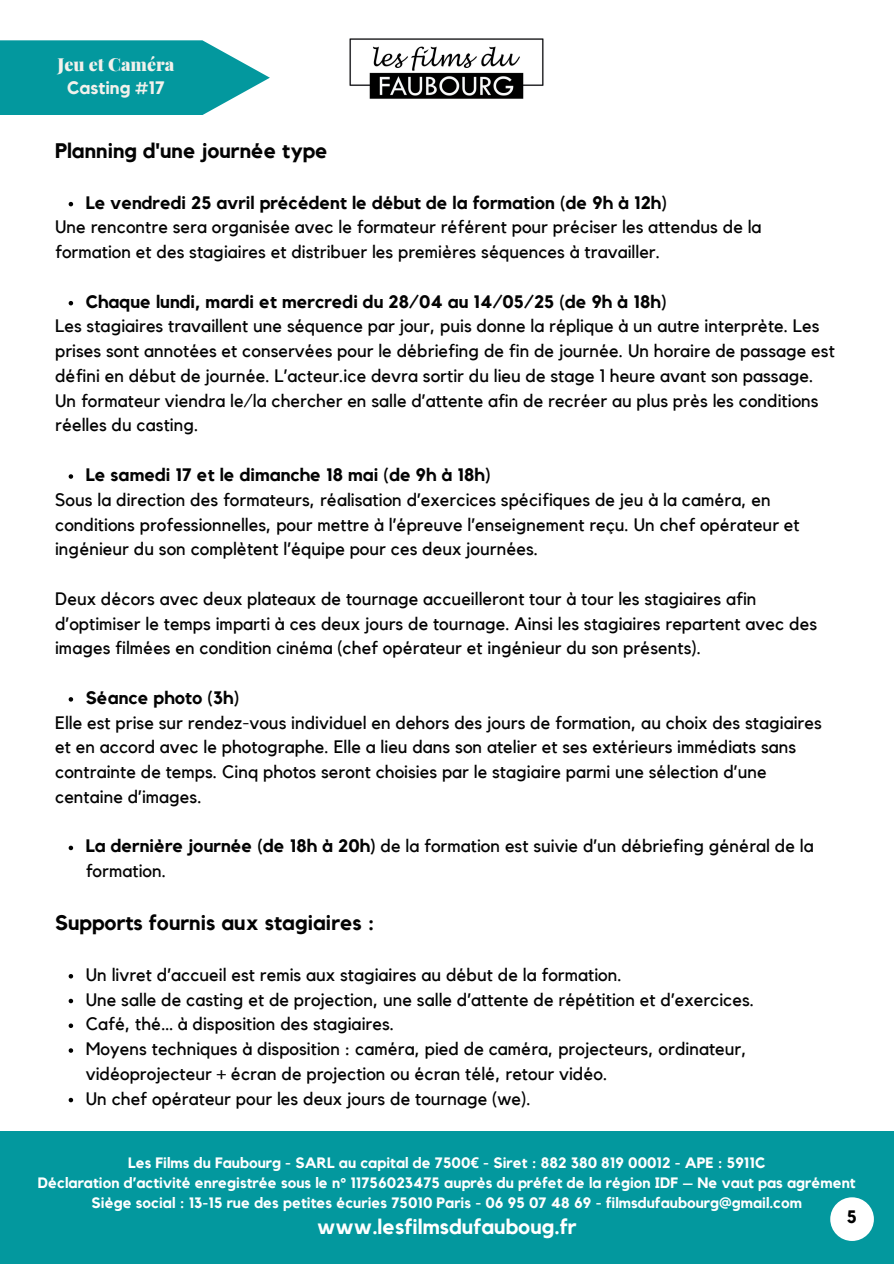
<style>
.page{position:relative;width:894px;height:1264px;background:#fff}
.page>*{position:absolute;margin:0;border:0;box-sizing:border-box;transform-origin:0 0}
.t1{font:700 21px "Kollektif";letter-spacing:.005em;color:#030303}
.t2{font:700 21px "Kollektif";letter-spacing:.005em;color:#fff}
.t3{font:18px/24.8px "Kollektif";letter-spacing:.005em;color:#030303}
.t4{font:700 18px "Kollektif";letter-spacing:.005em;color:#030303}
.t5{font:900 18px/23.7px "Playfair Display";color:#f2f1ec;text-align:center}
.t6{font:700 18px "Kollektif";color:#000}
.t7{font:700 15px "Kollektif";letter-spacing:.005em;color:#fff}
.s1{font-family:"Kollektif";font-weight:700}
.s2{font-weight:700}
.s3{font-family:"Noto Sans"}
</style>
<div class="page">
<div style="left:0;top:1131px;width:893px;height:132px;background:#03989e"></div>
<svg style="left:69px;top:202px;width:4px;height:4px"></svg>
<svg style="left:69px;top:301px;width:4px;height:4px"></svg>
<svg style="left:69px;top:474px;width:4px;height:5px"></svg>
<svg style="left:69px;top:697px;width:4px;height:4px"></svg>
<svg style="left:69px;top:845px;width:4px;height:5px"></svg>
<svg style="left:69px;top:974px;width:4px;height:4px"></svg>
<svg style="left:69px;top:998px;width:4px;height:5px"></svg>
<svg style="left:69px;top:1023px;width:4px;height:5px"></svg>
<svg style="left:69px;top:1048px;width:4px;height:4px"></svg>
<svg style="left:69px;top:1097px;width:4px;height:5px"></svg>
<div style="left:830px;top:1197px;width:43px;height:43px;background:#fff;border-radius:50%"></div>
<img style="left:349px;top:38px;width:195px;height:61px">
<svg style="left:0;top:40px;width:270px;height:75px;background:#21a4a9"></svg>
<p class="t5" style="left:57px;top:51px;width:118px">Jeu et Caméra<br><span class="s1">Casting #17</span></p>
<h3 class="t1" style="left:55px;top:141px;width:274px">Planning d'une journée type</h3>
<p class="t4" style="left:86px;top:194px;width:582px">Le vendredi 25 avril précédent le début de la formation (de 9h à 12h)</p>
<h3 class="t3" style="left:55px;top:215px;width:707px">Une rencontre sera organisée avec le formateur référent pour préciser les attendus de la formation et des stagiaires et distribuer les premières séquences à travailler.</h3>
<p class="t4" style="left:86px;top:293px;width:582px">Chaque lundi, mardi et mercredi du 28/04 au 14/05/25 (de 9h à 18h)</p>
<h3 class="t3" style="left:55px;top:314px;width:781px">Les stagiaires travaillent une séquence par jour, puis donne la réplique à un autre interprète. Les prises sont annotées et conservées pour le débriefing de fin de journée. Un horaire de passage est défini en début de journée. L’acteur.ice devra sortir du lieu de stage 1 heure avant son passage.<br>Un formateur viendra le/la chercher en salle d’attente afin de recréer au plus près les conditions réelles du casting.</h3>
<h3 class="t4" style="left:86px;top:466px;width:406px">Le samedi 17 et le dimanche 18 mai (de 9h à 18h)</h3>
<p class="t3" style="left:55px;top:488px;width:746px">Sous la direction des formateurs, réalisation d’exercices spécifiques de jeu à la caméra, en conditions professionnelles, pour mettre à l’épreuve l’enseignement reçu. Un chef opérateur et ingénieur du son complètent l’équipe pour ces deux journées.</p>
<h3 class="t3" style="left:55px;top:587px;width:763px">Deux décors avec deux plateaux de tournage accueilleront tour à tour les stagiaires afin d’optimiser le temps imparti à ces deux jours de tournage. Ainsi les stagiaires repartent avec des images filmées en condition cinéma (chef opérateur et ingénieur du son présents).</h3>
<p class="t4" style="left:86px;top:689px;width:155px">Séance photo (3h)</p>
<h1 class="t3" style="left:55px;top:710px;width:768px">Elle est prise sur rendez-vous individuel en dehors des jours de formation, au choix des stagiaires et en accord avec le photographe. Elle a lieu dans son atelier et ses extérieurs immédiats sans contrainte de temps. Cinq photos seront choisies par le stagiaire parmi une sélection d’une centaine d’images.</h1>
<p class="t3" style="left:86px;top:834px;width:729px"><span class="s2">La dernière journée (de 18h à 20h)</span> de la formation est suivie d’un débriefing général de la formation.</p>
<p class="t1" style="left:55px;top:913px;width:321px">Supports fournis aux stagiaires :</p>
<p class="t3" style="left:86px;top:962px;width:537px">Un livret d’accueil est remis aux stagiaires au début de la formation.</p>
<p class="t3" style="left:86px;top:987px;width:669px">Une salle de casting et de projection, une salle d’attente de répétition et d’exercices.</p>
<p class="t3" style="left:86px;top:1012px;width:310px">Café, thé… à disposition des stagiaires.</p>
<p class="t3" style="left:86px;top:1037px;width:662px">Moyens techniques à disposition : caméra, pied de caméra, projecteurs, ordinateur, vidéoprojecteur + écran de projection ou écran télé, retour vidéo.</p>
<p class="t3" style="left:86px;top:1086px;width:446px">Un chef opérateur pour les deux jours de tournage (we).</p>
<h2 class="t7" style="left:128px;top:1155px;width:638px">Les Films du Faubourg - SARL au capital de 7500<span class="s3">€</span> - Siret : 882 380 819 00012 - APE : 5911C</h2>
<p class="t7" style="left:38px;top:1175px;width:819px">Déclaration d’activité enregistrée sous le n° 11756023475 auprès du préfet de la région IDF – Ne vaut pas agrément</p>
<h1 class="t7" style="left:92px;top:1195px;width:711px">Siège social : 13-15 rue des petites écuries 75010 Paris - 06 95 07 48 69 - filmsdufaubourg@gmail.com</h1>
<p class="t2" style="left:317px;top:1216px;width:261px">www.lesfilmsdufauboug.fr</p>
<p class="t6" style="left:846px;top:1208px;width:12px">5</p>
</div>
